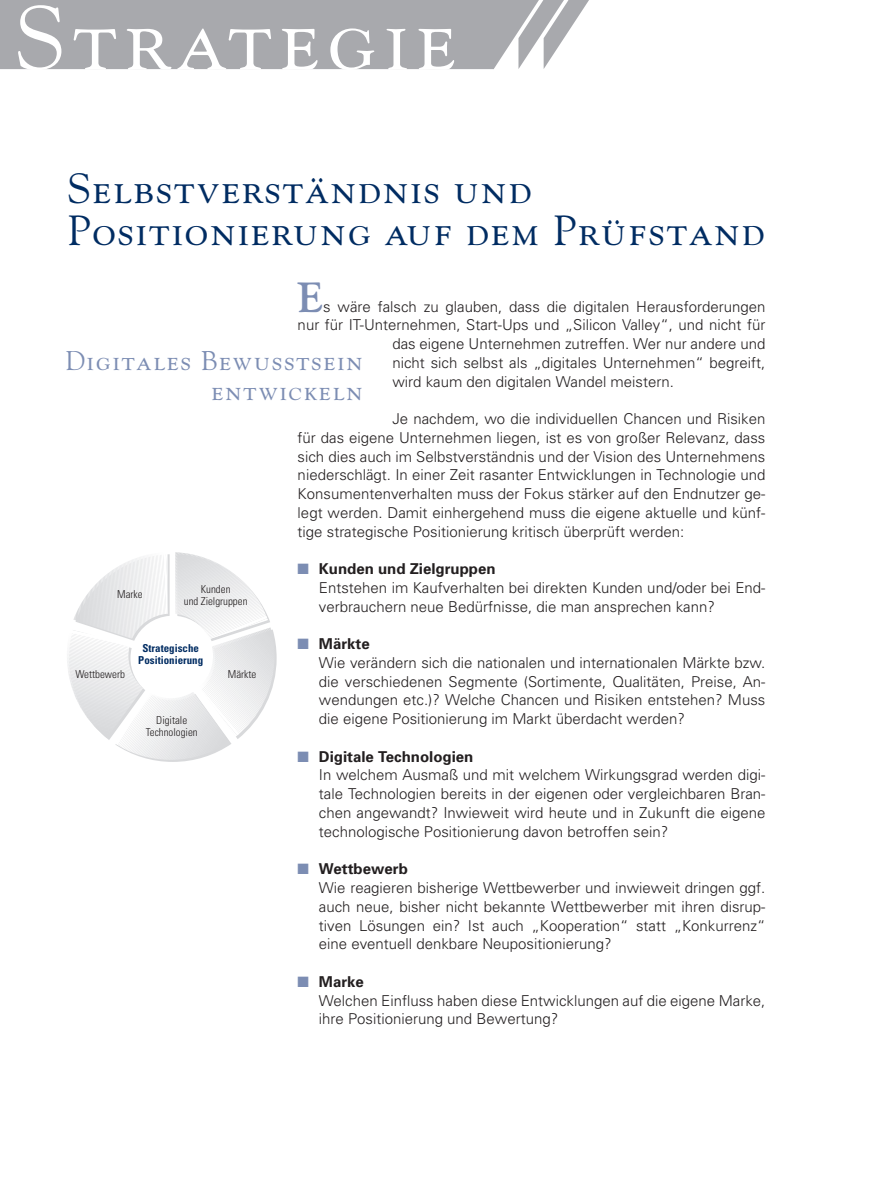
<style>
.page{position:relative;width:893px;height:1191px;background:#fff}
.page>*{position:absolute;margin:0;border:0;box-sizing:border-box;transform-origin:0 0}
.t1{font:90px "Goudy SC";letter-spacing:.08em;color:#fff}
.t2{font:42px/42px "Goudy SC";letter-spacing:.04em;color:#002c62}
.t3{font:700 42px "Goudy";color:#7c8db3}
.t4{font:27px/30px "Goudy SC";letter-spacing:.06em;color:#7c8db3;text-align:right}
.t5{font:300 15px/18.8px "Univers";color:#231f20}
.t6{font:300 condensed 10.95px/12.3px "Univers";color:#231f20;text-align:center}
.t7{font:700 condensed 10.95px/12.3px "Univers";color:#002c62;text-align:center}
.s1{color:#7c8db3}
.s2{font-weight:700}
</style>
<div class="page">
<svg style="left:0;top:0;width:589px;height:69px"></svg>
<svg style="left:67px;top:552px;width:210px;height:210px"></svg>
<h1 class="t1" style="left:15px;top:-15px;width:442px">Strategie</h1>
<h2 class="t2" style="left:68px;top:167px;width:699px">Selbstverständnis und<br>Positionierung auf dem Prüfstand</h2>
<h2 class="t3" style="left:298px;top:271px;width:27px">E</h2>
<p class="t5" style="left:323px;top:297px;width:444px">s wäre falsch zu glauben, dass die digitalen Herausforderungen</p>
<p class="t5" style="left:298px;top:315px;width:469px">nur für IT-Unternehmen, Start-Ups und „Silicon Valley“, und nicht für</p>
<p class="t5" style="left:392px;top:334px;width:374px">das eigene Unternehmen zutreffen. Wer nur andere und</p>
<p class="t5" style="left:392px;top:353px;width:375px">nicht sich selbst als „digitales Unternehmen“ begreift,</p>
<p class="t5" style="left:392px;top:372px;width:283px">wird kaum den digitalen Wandel meistern.</p>
<p class="t5" style="left:298px;top:409px;width:469px;text-align:justify;text-indent:95px">Je nachdem, wo die individuellen Chancen und Risiken für das eigene Unternehmen liegen, ist es von großer Relevanz, dass sich dies auch im Selbstverständnis und der Vision des Unternehmens niederschlägt. In einer Zeit rasanter Entwicklungen in Technologie und Konsumentenverhalten muss der Fokus stärker auf den Endnutzer ge&shy;legt werden. Damit einhergehend muss die eigene aktuelle und künf&shy;tige strategische Positionierung kritisch überprüft werden:</p>
<p class="t5" style="left:319px;top:559px;width:448px;text-indent:-21px"><span class="s1">■</span> <span class="s2">Kunden und Zielgruppen<br></span>Entstehen im Kaufverhalten bei direkten Kunden und/oder bei End&shy;verbrauchern neue Bedürfnisse, die man ansprechen kann?</p>
<p class="t5" style="left:319px;top:634px;width:448px;text-indent:-21px"><span class="s1">■</span> <span class="s2">Märkte<br></span>Wie verändern sich die nationalen und internationalen Märkte bzw. die verschiedenen Segmente (Sortimente, Qualitäten, Preise, An&shy;wendungen etc.)? Welche Chancen und Risiken entstehen? Muss die eigene Positionierung im Markt überdacht werden?</p>
<p class="t5" style="left:319px;top:747px;width:448px;text-indent:-21px"><span class="s1">■</span> <span class="s2">Digitale Technologien<br></span>In welchem Ausmaß und mit welchem Wirkungsgrad werden digi&shy;tale Technologien bereits in der eigenen oder vergleichbaren Bran&shy;chen angewandt? Inwieweit wird heute und in Zukunft die eigene technologische Positionierung davon betroffen sein?</p>
<p class="t5" style="left:319px;top:859px;width:448px;text-indent:-21px"><span class="s1">■</span> <span class="s2">Wettbewerb<br></span>Wie reagieren bisherige Wettbewerber und inwieweit dringen ggf. auch neue, bisher nicht bekannte Wettbewerber mit ihren disrup&shy;tiven Lösungen ein? Ist auch „Kooperation“ statt „Konkurrenz“ eine eventuell denkbare Neupositionierung?</p>
<p class="t5" style="left:319px;top:972px;width:448px;text-indent:-21px"><span class="s1">■</span> <span class="s2">Marke<br></span>Welchen Einfluss haben diese Entwicklungen auf die eigene Marke, ihre Positionierung und Bewertung?</p>
<h3 class="t4" style="left:65px;top:345px;width:299px">Digitales Bewusstsein entwickeln</h3>
<p class="t6" style="left:184px;top:583px;width:65px">Kunden<br>und Zielgruppen</p>
<p class="t6" style="left:117px;top:588px;width:27px">Marke</p>
<p class="t7" style="left:138px;top:642px;width:66px">Strategische<br>Positionierung</p>
<p class="t6" style="left:228px;top:667px;width:30px">Märkte</p>
<p class="t6" style="left:75px;top:668px;width:51px">Wettbewerb</p>
<p class="t6" style="left:146px;top:714px;width:53px">Digitale<br>Technologien</p>
</div>
